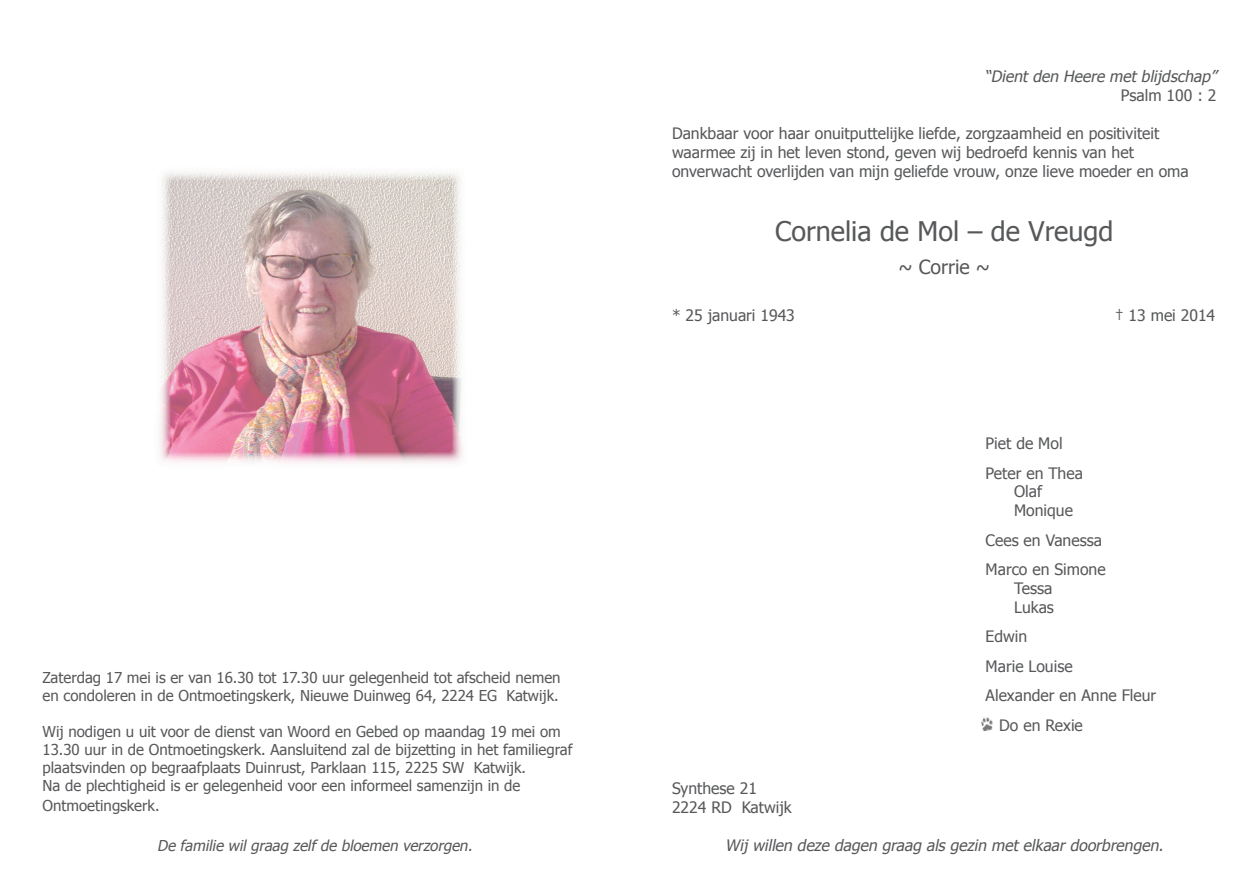
<style>
.page{position:relative;width:1259px;height:893px;background:#fff}
.page>*{position:absolute;margin:0;border:0;box-sizing:border-box;transform-origin:0 0}
.t1{font:27px "Tahoma";color:#57585a}
.t2{font:19.5px "Tahoma";color:#57585a}
.t3{font:15.75px/18.9px "Tahoma";color:#57585a}
.t4{font:italic 15.75px "Tahoma";color:#57585a}
.t5{font:15px/18px "Tahoma";color:#57585a}
.t6{font:italic 15px "Tahoma";color:#57585a}
</style>
<div class="page">
<img style="left:160px;top:172px;width:303px;height:291px">
<img style="left:981px;top:717px;width:12px;height:14px">
<p class="t5" style="left:43px;top:668px;width:519px">Zaterdag 17 mei is er van 16.30 tot 17.30 uur gelegenheid tot afscheid nemen en condoleren in de Ontmoetingskerk, Nieuwe Duinweg 64, 2224 EG Katwijk.</p>
<p class="t5" style="left:43px;top:722px;width:531px">Wij nodigen u uit voor de dienst van Woord en Gebed op maandag 19 mei om 13.30 uur in de Ontmoetingskerk. Aansluitend zal de bijzetting in het familiegraf plaatsvinden op begraafplaats Duinrust, Parklaan 115, 2225 SW Katwijk.<br>Na de plechtigheid is er gelegenheid voor een informeel samenzijn in de</p>
<p class="t5" style="left:43px;top:796px;width:119px">Ontmoetingskerk.</p>
<p class="t6" style="left:157px;top:836px;width:320px">De familie wil graag zelf de bloemen verzorgen.</p>
<p class="t4" style="left:984px;top:66px;width:233px">“Dient den Heere met blijdschap”</p>
<p class="t3" style="left:1121px;top:85px;width:97px">Psalm 100 : 2</p>
<p class="t3" style="left:672px;top:123px;width:518px">Dankbaar voor haar onuitputtelijke liefde, zorgzaamheid en positiviteit waarmee zij in het leven stond, geven wij bedroefd kennis van het onverwacht overlijden van mijn geliefde vrouw, onze lieve moeder en oma</p>
<h1 class="t1" style="left:775px;top:214px;width:340px">Cornelia de Mol – de Vreugd</h1>
<h2 class="t2" style="left:898px;top:254px;width:93px">~ Corrie ~</h2>
<p class="t3" style="left:672px;top:305px;width:124px">* 25 januari 1943</p>
<p class="t3" style="left:1115px;top:305px;width:102px">† 13 mei 2014</p>
<p class="t3" style="left:985px;top:428px;width:99px;line-height:29.4px">Piet de Mol<br>Peter en Thea</p>
<p class="t3" style="left:1014px;top:482px;width:60px">Olaf<br>Monique</p>
<p class="t3" style="left:985px;top:525px;width:121px;line-height:29.4px">Cees en Vanessa<br>Marco en Simone</p>
<p class="t3" style="left:1014px;top:578px;width:41px">Tessa<br>Lukas</p>
<p class="t3" style="left:985px;top:627px;width:43px">Edwin</p>
<p class="t3" style="left:985px;top:656px;width:89px">Marie Louise</p>
<p class="t3" style="left:985px;top:685px;width:172px">Alexander en Anne Fleur</p>
<p class="t3" style="left:999px;top:715px;width:85px">Do en Rexie</p>
<p class="t3" style="left:672px;top:778px;width:121px">Synthese 21<br>2224 RD Katwijk</p>
<p class="t4" style="left:725px;top:835px;width:443px">Wij willen deze dagen graag als gezin met elkaar doorbrengen.</p>
</div>
